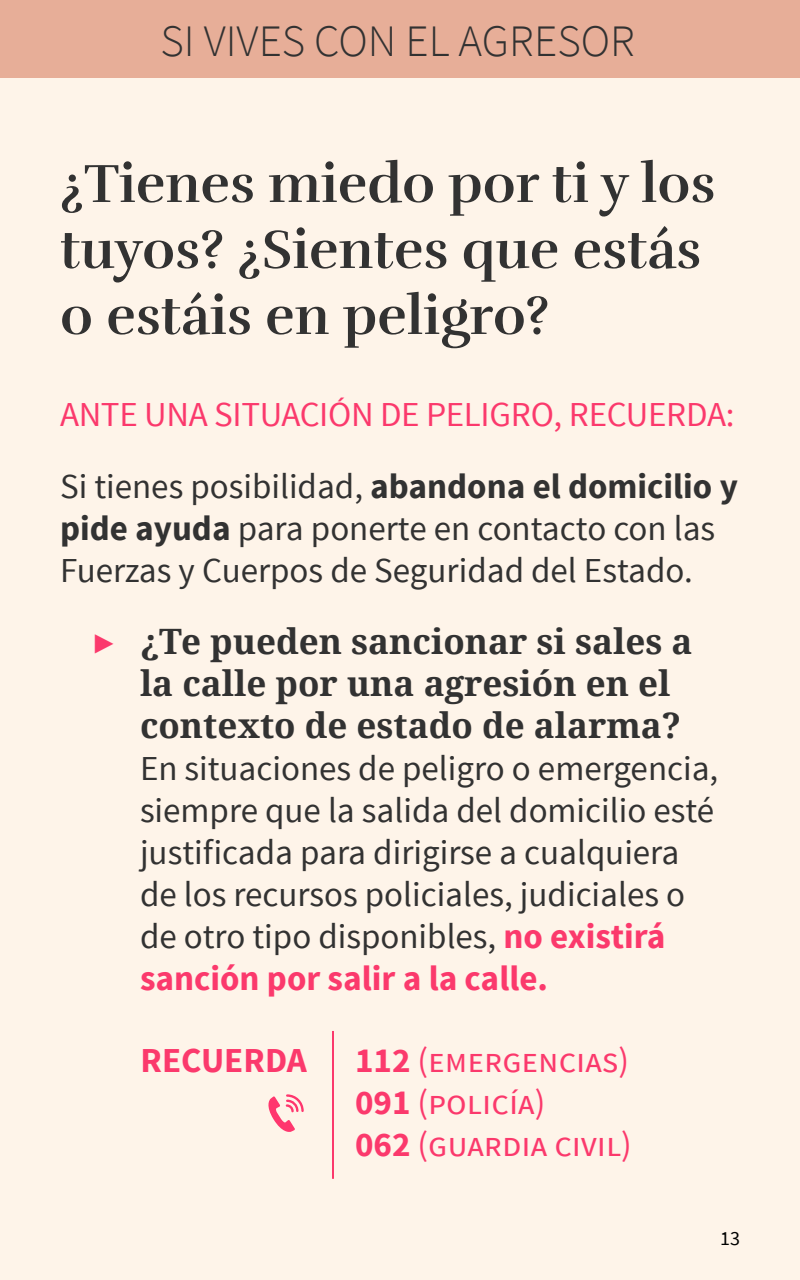
<style>
.page{position:relative;width:800px;height:1280px;background:#fef4e9}
.page>*{position:absolute;margin:0;border:0;box-sizing:border-box;transform-origin:0 0}
._02_pregunta{font:700 55px/66px "Rufina";color:#323232}
.t1{font:300 45px "Source Sans Pro";color:#323232}
._04_PUNTOS_SIN_PUNTO{font:35px/42px "Source Sans Pro";color:#323232}
._00_txt{font:35px/42px "Source Sans Pro";color:#323232}
._04_pregunta_titulo{font:700 35px/42px "Noto Serif";color:#323232}
._00_txt-2{font:35px/42px "Source Sans Pro";color:#fb396c}
._03_SUBTITULO{font:35px "Source Sans Pro";letter-spacing:-.01em;color:#fb396c}
._00_txt-3{font:700 35px "Source Sans Pro";color:#fb396c}
.t2{font:20px "Source Sans Pro";color:#000}
.s1{font-weight:700}
.s2{font-family:"Source Sans Pro";color:#fb396c}
.s3{font-weight:700;color:#fb396c}
</style>
<div class="page">
<div style="left:0;top:0;width:800px;height:78px;background:#e7ae98"></div>
<hr style="left:332px;top:1031px;width:2px;height:148px;background:#fb396c">
<svg style="left:268px;top:1094px;width:36px;height:38px"></svg>
<p class="t1" style="left:161px;top:14px;width:476px">SI VIVES CON EL AGRESOR</p>
<p class="_02_pregunta" style="left:60px;top:151px;width:657px">¿Tienes miedo por ti y los tuyos? ¿Sientes que estás o estáis en peligro?</p>
<p class="_03_SUBTITULO" style="left:60px;top:393px;width:676px">ANTE UNA SITUACIÓN DE PELIGRO, RECUERDA:</p>
<p class="_00_txt" style="left:60px;top:466px;width:679px">Si tienes posibilidad, <span class="s1">abandona el domicilio y pide ayuda</span> para ponerte en contacto con las<br>Fuerzas y Cuerpos de Seguridad del Estado.</p>
<p class="_04_pregunta_titulo" style="left:140px;top:619px;width:554px;text-indent:-47px"><span class="s2">▶</span> ¿Te pueden sancionar si sales a la calle por una agresión en el contexto de estado de alarma?</p>
<p class="_04_PUNTOS_SIN_PUNTO" style="left:140px;top:748px;width:580px">En situaciones de peligro o emergencia, siempre que la salida del domicilio esté justificada para dirigirse a cualquiera de los recursos policiales, judiciales o de otro tipo disponibles, <span class="s3">no existirá sanción por salir a la calle.</span></p>
<p class="_00_txt-3" style="left:141px;top:1038px;width:168px">RECUERDA</p>
<p class="_00_txt-2" style="left:355px;top:1040px;width:278px"><span class="s1">112</span> (emergencias)<br><span class="s1">091</span> (policía)<br><span class="s1">062</span> (guardia civil)</p>
<p class="t2" style="left:720px;top:1226px;width:21px">13</p>
</div>
